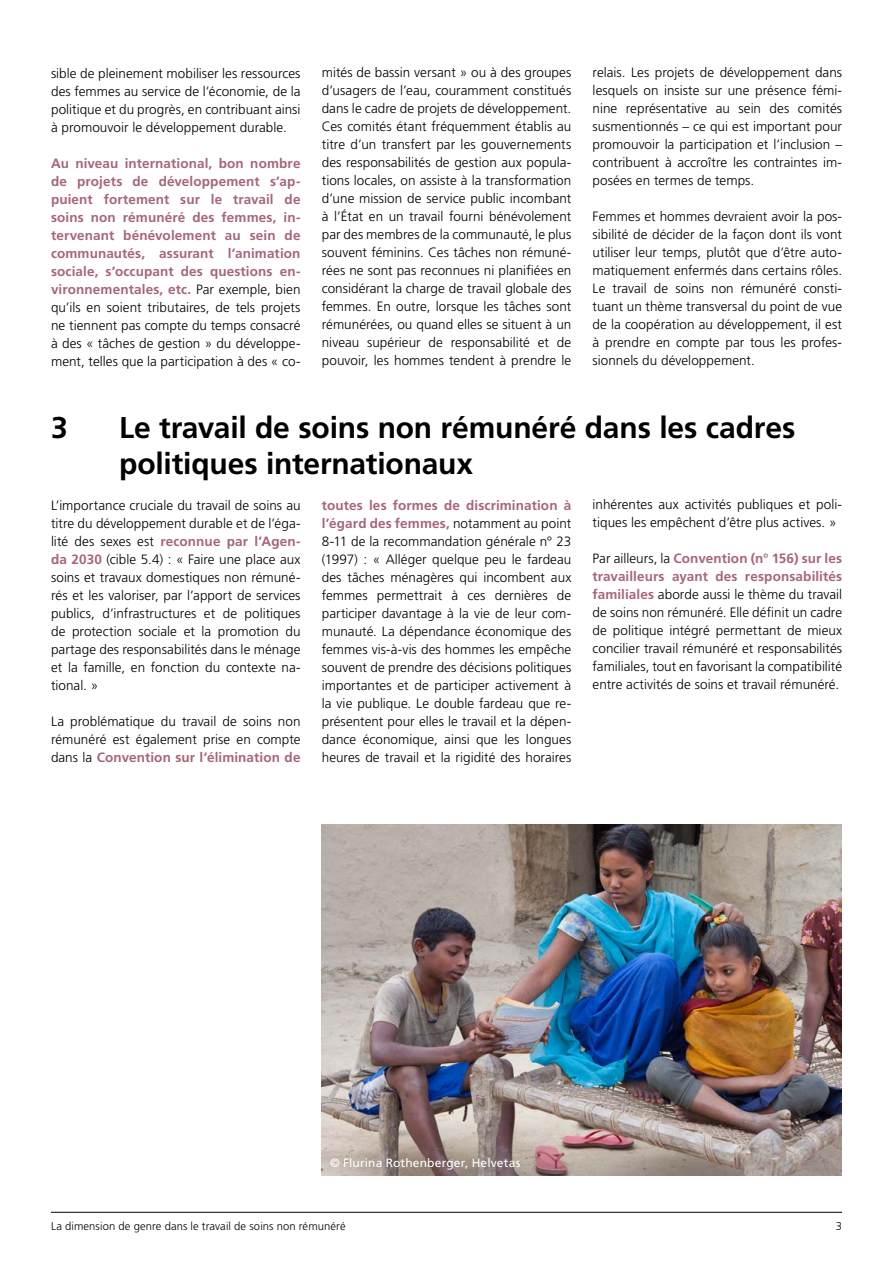
<style>
.page{position:relative;width:893px;height:1263px;background:#fff}
.page>*{position:absolute;margin:0;border:0;box-sizing:border-box;transform-origin:0 0}
.t1{font:700 30px/36px "Frutiger LT Pro";letter-spacing:-.005em;color:#000}
.t2{font:300 13.5px/18px "Frutiger LT Pro";letter-spacing:.005em;color:#000;text-align:justify}
.t3{font:700 13.5px/18px "Frutiger LT Pro";letter-spacing:.01em;color:#a86576;text-align:justify}
.t4{font:12px "Frutiger LT Pro";letter-spacing:.01em;color:#fff}
.t5{font:300 11.25px "Frutiger LT Pro";letter-spacing:.01em;color:#000}
.s1{font-weight:300;color:#000}
.s2{font-weight:700;color:#a86576}
</style>
<div class="page">
<hr style="left:51px;top:1212px;width:791px;height:1px;background:#000">
<img style="left:322px;top:825px;width:520px;height:351px">
<p class="t2" style="left:51px;top:64px;width:251px">sible de pleinement mobiliser les ressources des femmes au service de l’économie, de la politique et du progrès, en contribuant ainsi à promouvoir le développement durable.</p>
<p class="t3" style="left:51px;top:154px;width:251px">Au niveau international, bon nombre de projets de développement s’ap&shy;puient fortement sur le travail de soins non rémunéré des femmes, in&shy;tervenant bénévolement au sein de communautés, assurant l’animation sociale, s’occupant des questions en&shy;vironnementales, etc. <span class="s1">Par exemple, bien qu’ils en soient tributaires, de tels projets ne tiennent pas compte du temps consacré à des « tâches de gestion » du développe&shy;ment, telles que la participation à des « co-</span></p>
<p class="t2" style="left:322px;top:64px;width:251px">mités de bassin versant » ou à des groupes d’usagers de l’eau, couramment constitués dans le cadre de projets de développement.<br>Ces comités étant fréquemment établis au titre d’un transfert par les gouvernements des responsabilités de gestion aux popula&shy;tions locales, on assiste à la transformation d’une mission de service public incombant à l’État en un travail fourni bénévolement par des membres de la communauté, le plus souvent féminins. Ces tâches non rémuné&shy;rées ne sont pas reconnues ni planifiées en considérant la charge de travail globale des femmes. En outre, lorsque les tâches sont rémunérées, ou quand elles se situent à un niveau supérieur de responsabilité et de pouvoir, les hommes tendent à prendre le</p>
<p class="t2" style="left:593px;top:64px;width:251px">relais. Les projets de développement dans lesquels on insiste sur une présence fémi&shy;nine représentative au sein des comités susmentionnés – ce qui est important pour promouvoir la participation et l’inclusion – contribuent à accroître les contraintes im&shy;posées en termes de temps.</p>
<p class="t2" style="left:593px;top:208px;width:251px">Femmes et hommes devraient avoir la pos&shy;sibilité de décider de la façon dont ils vont utiliser leur temps, plutôt que d’être auto&shy;matiquement enfermés dans certains rôles.<br>Le travail de soins non rémunéré consti&shy;tuant un thème transversal du point de vue de la coopération au développement, il est à prendre en compte par tous les profes&shy;sionnels du développement.</p>
<h1 class="t1" style="left:51px;top:409px;width:18px">3</h1>
<h1 class="t1" style="left:119px;top:409px;width:678px">Le travail de soins non rémunéré dans les cadres politiques internationaux</h1>
<p class="t2" style="left:51px;top:496px;width:251px">L’importance cruciale du travail de soins au titre du développement durable et de l’éga&shy;lité des sexes est <span class="s2">reconnue par l’Agen&shy;da 2030</span> (cible 5.4) : « Faire une place aux soins et travaux domestiques non rémuné&shy;rés et les valoriser, par l’apport de services publics, d’infrastructures et de politiques de protection sociale et la promotion du partage des responsabilités dans le ménage et la famille, en fonction du contexte na&shy;tional. »</p>
<p class="t2" style="left:51px;top:712px;width:251px">La problématique du travail de soins non rémunéré est également prise en compte dans la <span class="s2">Convention sur l’élimination de</span></p>
<p class="t2" style="left:322px;top:496px;width:251px"><span class="s2">toutes les formes de discrimination à l’égard des femmes,</span> notamment au point 8-11 de la recommandation générale n° 23 (1997) : « Alléger quelque peu le fardeau des tâches ménagères qui incombent aux femmes permettrait à ces dernières de participer davantage à la vie de leur com&shy;munauté. La dépendance économique des femmes vis-à-vis des hommes les empêche souvent de prendre des décisions politiques importantes et de participer activement à la vie publique. Le double fardeau que re&shy;présentent pour elles le travail et la dépen&shy;dance économique, ainsi que les longues heures de travail et la rigidité des horaires</p>
<p class="t2" style="left:593px;top:496px;width:251px">inhérentes aux activités publiques et poli&shy;tiques les empêchent d’être plus actives. »</p>
<p class="t2" style="left:593px;top:550px;width:251px">Par ailleurs, la <span class="s2">Convention (n° 156) sur les travailleurs ayant des responsabilités familiales</span> aborde aussi le thème du travail de soins non rémunéré. Elle définit un cadre de politique intégré permettant de mieux concilier travail rémunéré et responsabilités familiales, tout en favorisant la compatibilité entre activités de soins et travail rémunéré.</p>
<p class="t4" style="left:330px;top:1156px;width:192px">© Flurina Rothenberger, Helvetas</p>
<p class="t5" style="left:51px;top:1219px;width:296px">La dimension de genre dans le travail de soins non rémunéré</p>
<p class="t5" style="left:836px;top:1219px;width:8px">3</p>
</div>
